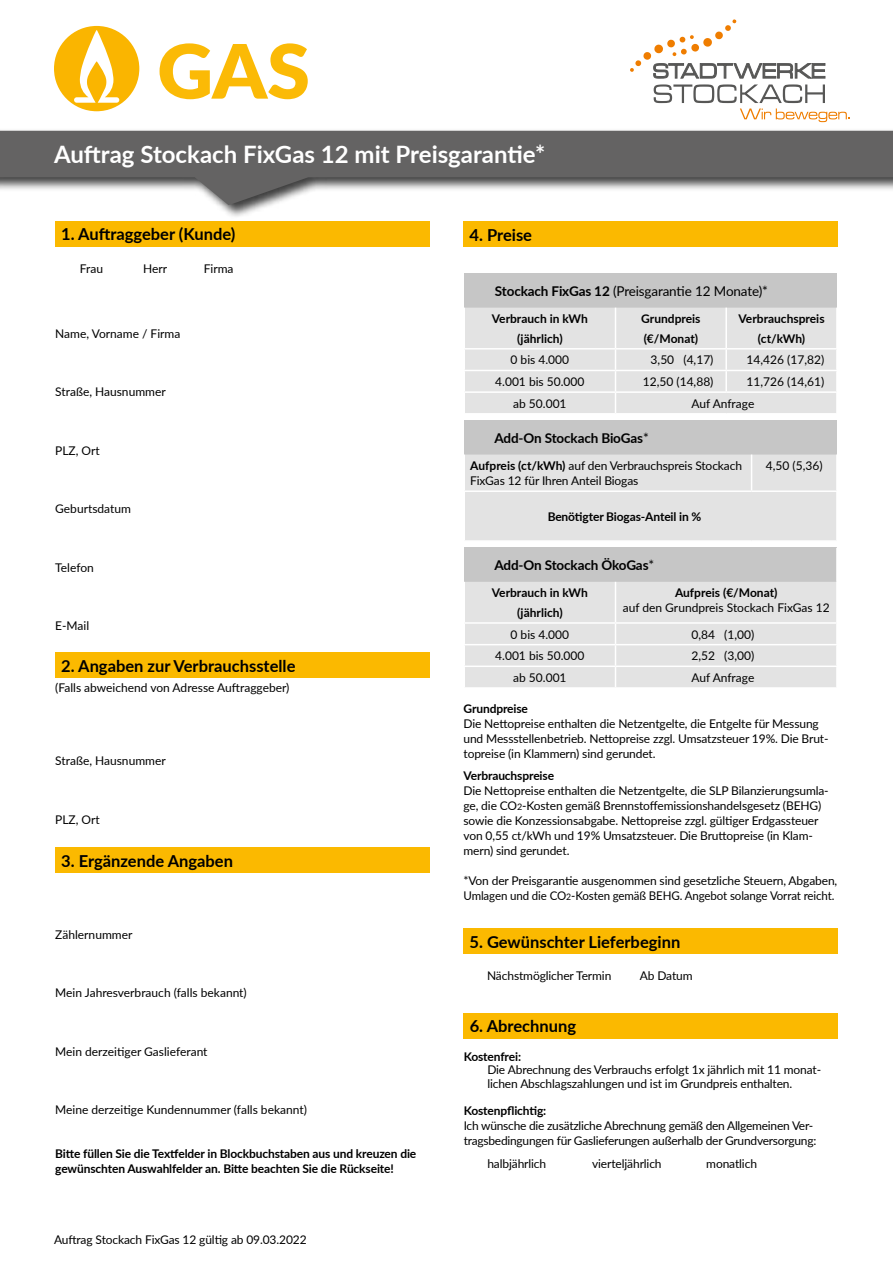
<style>
.page{position:relative;width:893px;height:1263px;background:#fff}
.page>*{position:absolute;margin:0;border:0;box-sizing:border-box;transform-origin:0 0}
.t1{font:900 75px "Lato";color:#fbb900}
.t2{font:700 24px "Lato";color:#fff}
.t3{font:700 16.5px "Lato";color:#000}
.t4{font:700 13.5px "Lato";letter-spacing:-.01em;color:#000}
.t5{font:13.5px "Lato";letter-spacing:-.01em;color:#000}
.t6{font:12px/15px "Lato";letter-spacing:-.01em;color:#000}
.t7{font:700 12px/19.5px "Lato";letter-spacing:-.01em;color:#000;text-align:center}
.s1{font-weight:700}
.s2{font-weight:400}
.s3{font-size:9px}
</style>
<div class="page">
<div style="left:0;top:129px;width:893px;height:90px;background:#000;opacity:.75"></div>
<svg style="left:0;top:131px;width:893px;height:74px;fill:#646363"></svg>
<svg style="left:654px;top:84px;width:196px;height:38px"></svg>
<svg style="left:630px;top:19px;width:195px;height:59px"></svg>
<div style="left:54px;top:26px;width:85px;height:85px;background:#fab500;border-radius:50%"></div>
<svg style="left:74px;top:30px;width:45px;height:73px"></svg>
<div style="left:55px;top:653px;width:374px;height:25px;background:#fbb900"></div>
<div style="left:55px;top:847px;width:374px;height:25px;background:#fbb900"></div>
<div style="left:55px;top:221px;width:374px;height:25px;background:#fbb900"></div>
<div style="left:463px;top:221px;width:375px;height:26px;background:#fbb900"></div>
<div style="left:464px;top:274px;width:373px;height:34px;background:#c6c6c6"></div>
<div style="left:465px;top:308px;width:371px;height:105px;background:#e3e3e3"></div>
<hr style="left:463px;top:348px;width:152px;height:2px;background:#fff">
<hr style="left:615px;top:348px;width:111px;height:2px;background:#fff">
<hr style="left:726px;top:348px;width:112px;height:2px;background:#fff">
<hr style="left:463px;top:370px;width:152px;height:1px;background:#fff">
<hr style="left:615px;top:370px;width:111px;height:1px;background:#fff">
<hr style="left:726px;top:370px;width:112px;height:1px;background:#fff">
<hr style="left:463px;top:391px;width:152px;height:2px;background:#fff">
<hr style="left:615px;top:391px;width:111px;height:2px;background:#fff">
<hr style="left:726px;top:391px;width:112px;height:2px;background:#fff">
<div style="left:464px;top:421px;width:373px;height:34px;background:#c6c6c6"></div>
<div style="left:465px;top:455px;width:371px;height:85px;background:#e3e3e3"></div>
<hr style="left:751px;top:455px;width:1px;height:35px;background:#fff">
<hr style="left:463px;top:490px;width:289px;height:2px;background:#fff">
<hr style="left:752px;top:490px;width:86px;height:2px;background:#fff">
<div style="left:464px;top:548px;width:373px;height:34px;background:#c6c6c6"></div>
<hr style="left:836px;top:548px;width:2px;height:34px;background:#fff">
<div style="left:465px;top:582px;width:371px;height:105px;background:#e3e3e3"></div>
<div style="left:463px;top:929px;width:375px;height:25px;background:#fbb900"></div>
<div style="left:464px;top:1013px;width:374px;height:25px;background:#fbb900"></div>
<h1 class="t1" style="left:157px;top:15px;width:154px">GAS</h1>
<h2 class="t2" style="left:54px;top:136px;width:493px">Auftrag Stockach FixGas 12 mit Preisgarantie*</h2>
<h3 class="t3" style="left:61px;top:222px;width:176px">1. Auftraggeber (Kunde)</h3>
<p class="t6" style="left:80px;top:261px;width:25px">Frau</p>
<p class="t6" style="left:143px;top:261px;width:26px">Herr</p>
<p class="t6" style="left:204px;top:261px;width:31px">Firma</p>
<p class="t6" style="left:55px;top:326px;width:127px">Name, Vorname / Firma</p>
<p class="t6" style="left:55px;top:384px;width:112px">Straße, Hausnummer</p>
<p class="t6" style="left:55px;top:443px;width:46px">PLZ, Ort</p>
<p class="t6" style="left:55px;top:501px;width:77px">Geburtsdatum</p>
<p class="t6" style="left:55px;top:560px;width:40px">Telefon</p>
<p class="t6" style="left:55px;top:618px;width:36px">E-Mail</p>
<h3 class="t3" style="left:61px;top:654px;width:236px">2. Angaben zur Verbrauchsstelle</h3>
<p class="t6" style="left:55px;top:679px;width:236px">(Falls abweichend von Adresse Auftraggeber)</p>
<p class="t6" style="left:55px;top:753px;width:112px">Straße, Hausnummer</p>
<p class="t6" style="left:55px;top:811px;width:46px">PLZ, Ort</p>
<h3 class="t3" style="left:61px;top:848px;width:173px">3. Ergänzende Angaben</h3>
<p class="t6" style="left:55px;top:926px;width:79px">Zählernummer</p>
<p class="t6" style="left:55px;top:985px;width:193px">Mein Jahresverbrauch (falls bekannt)</p>
<p class="t6" style="left:55px;top:1043px;width:154px">Mein derzeitiger Gaslieferant</p>
<p class="t6" style="left:55px;top:1102px;width:253px">Meine derzeitige Kundennummer (falls bekannt)</p>
<p class="t7" style="left:55px;top:1145px;width:363px;line-height:15px;text-align:left">Bitte füllen Sie die Textfelder in Blockbuchstaben aus und kreuzen die gewünschten Auswahlfelder an. Bitte beachten Sie die Rückseite!</p>
<p class="t6" style="left:54px;top:1231px;width:254px">Auftrag Stockach FixGas 12 gültig ab 09.03.2022</p>
<h3 class="t3" style="left:469px;top:222px;width:64px">4. Preise</h3>
<p class="t5" style="left:495px;top:281px;width:275px"><span class="s1">Stockach FixGas 12</span> (Preisgarantie 12 Monate)*</p>
<p class="t7" style="left:492px;top:309px;width:97px">Verbrauch in kWh (jährlich)</p>
<p class="t7" style="left:641px;top:309px;width:61px;text-align:left">Grundpreis (€/Monat)</p>
<p class="t7" style="left:739px;top:309px;width:87px">Verbrauchspreis (ct/kWh)</p>
<p class="t6" style="left:511px;top:352px;width:60px">0 bis 4.000</p>
<p class="t6" style="left:651px;top:352px;width:64px">3,50 (4,17)</p>
<p class="t6" style="left:747px;top:352px;width:79px">14,426 (17,82)</p>
<p class="t6" style="left:495px;top:374px;width:91px">4.001 bis 50.000</p>
<p class="t6" style="left:643px;top:374px;width:72px">12,50 (14,88)</p>
<p class="t6" style="left:747px;top:374px;width:79px">11,726 (14,61)</p>
<p class="t6" style="left:513px;top:395px;width:55px">ab 50.001</p>
<p class="t6" style="left:691px;top:395px;width:64px">Auf Anfrage</p>
<p class="t4" style="left:494px;top:428px;width:156px">Add-On Stockach BioGas<span class="s2">*</span></p>
<p class="t6" style="left:470px;top:458px;width:273px"><span class="s1">Aufpreis (ct/kWh)</span> auf den Verbrauchspreis Stockach<br>FixGas 12 für Ihren Anteil Biogas</p>
<p class="t6" style="left:766px;top:458px;width:58px">4,50 (5,36)</p>
<p class="t7" style="left:548px;top:506px;width:155px">Benötigter Biogas-Anteil in %</p>
<p class="t4" style="left:494px;top:555px;width:161px">Add-On Stockach ÖkoGas<span class="s2">*</span></p>
<p class="t7" style="left:492px;top:583px;width:97px">Verbrauch in kWh (jährlich)</p>
<p class="t7" style="left:675px;top:583px;width:104px">Aufpreis (€/Monat)</p>
<p class="t6" style="left:623px;top:599px;width:208px">auf den Grundpreis Stockach FixGas 12</p>
<p class="t6" style="left:511px;top:626px;width:60px">0 bis 4.000</p>
<p class="t6" style="left:691px;top:626px;width:64px">0,84 (1,00)</p>
<p class="t6" style="left:495px;top:648px;width:91px">4.001 bis 50.000</p>
<p class="t6" style="left:691px;top:648px;width:64px">2,52 (3,00)</p>
<p class="t6" style="left:513px;top:670px;width:55px">ab 50.001</p>
<p class="t6" style="left:691px;top:670px;width:64px">Auf Anfrage</p>
<p class="t7" style="left:463px;top:698px;width:66px">Grundpreise</p>
<p class="t6" style="left:463px;top:715px;width:367px">Die Nettopreise enthalten die Netzentgelte, die Entgelte für Messung und Messstellenbetrieb. Nettopreise zzgl. Umsatzsteuer 19%. Die Brut&shy;topreise (in Klammern) sind gerundet.</p>
<p class="t7" style="left:463px;top:765px;width:92px">Verbrauchspreise</p>
<p class="t6" style="left:463px;top:783px;width:367px">Die Nettopreise enthalten die Netzentgelte, die SLP Bilanzierungsumla&shy;ge, die CO<span class="s3">2</span>-Kosten gemäß Brennstoffemissionshandelsgesetz (BEHG) sowie die Konzessionsabgabe. Nettopreise zzgl. gültiger Erdgassteuer von 0,55 ct/kWh und 19% Umsatzsteuer. Die Bruttopreise (in Klam&shy;mern) sind gerundet.</p>
<p class="t6" style="left:463px;top:873px;width:375px">*Von der Preisgarantie ausgenommen sind gesetzliche Steuern, Abgaben,<br>Umlagen und die CO<span class="s3">2</span>-Kosten gemäß BEHG. Angebot solange Vorrat reicht.</p>
<h3 class="t3" style="left:469px;top:930px;width:212px">5. Gewünschter Lieferbeginn</h3>
<p class="t6" style="left:487px;top:967px;width:126px">Nächstmöglicher Termin</p>
<p class="t6" style="left:640px;top:967px;width:54px">Ab Datum</p>
<h3 class="t3" style="left:470px;top:1014px;width:108px">6. Abrechnung</h3>
<p class="t7" style="left:464px;top:1046px;width:59px">Kostenfrei:</p>
<p class="t6" style="left:487px;top:1063px;width:335px;line-height:13.5px">Die Abrechnung des Verbrauchs erfolgt 1x jährlich mit 11 monat&shy;lichen Abschlagszahlungen und ist im Grundpreis enthalten.</p>
<p class="t7" style="left:464px;top:1100px;width:84px">Kostenpflichtig:</p>
<p class="t6" style="left:464px;top:1117px;width:354px">Ich wünsche die zusätzliche Abrechnung gemäß den Allgemeinen Ver&shy;tragsbedingungen für Gaslieferungen außerhalb der Grundversorgung:</p>
<p class="t6" style="left:487px;top:1155px;width:60px">halbjährlich</p>
<p class="t6" style="left:592px;top:1155px;width:71px">vierteljährlich</p>
<p class="t6" style="left:706px;top:1155px;width:52px">monatlich</p>
</div>
